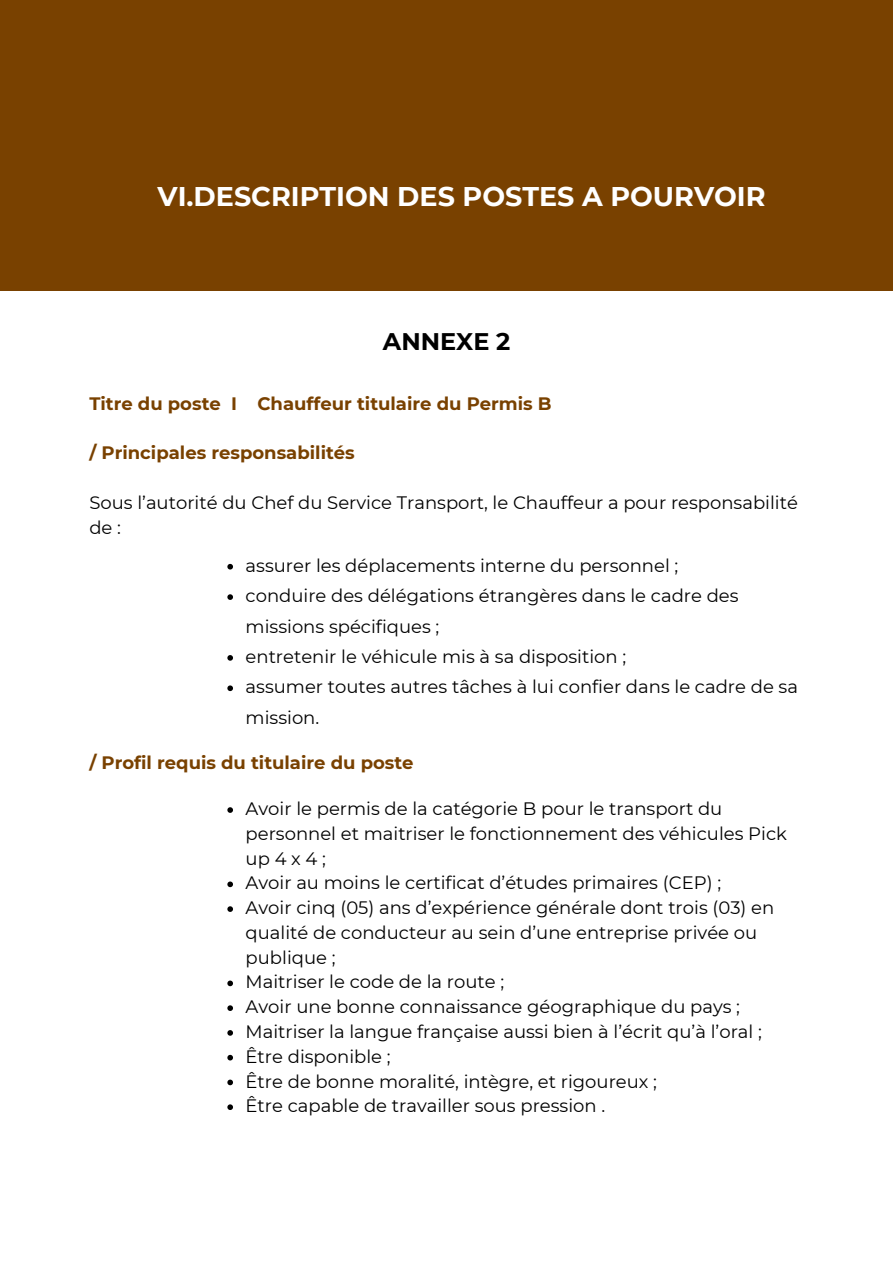
<style>
.page{position:relative;width:893px;height:1264px;background:#fff}
.page>*{position:absolute;margin:0;border:0;box-sizing:border-box;transform-origin:0 0}
.t1{font:700 27px "Montserrat";color:#fff}
.t2{font:700 24px "Montserrat";color:#000}
.t3{font:18px/24.8px "Montserrat";color:#000}
.t4{font:700 18px "Montserrat";color:#794100}
</style>
<div class="page">
<div style="left:0;top:0;width:892px;height:290px;background:#794100"></div>
<svg style="left:227px;top:564px;width:6px;height:5px"></svg>
<svg style="left:227px;top:594px;width:6px;height:6px"></svg>
<svg style="left:227px;top:655px;width:6px;height:5px"></svg>
<svg style="left:227px;top:685px;width:6px;height:6px"></svg>
<svg style="left:227px;top:807px;width:6px;height:5px"></svg>
<svg style="left:227px;top:881px;width:6px;height:6px"></svg>
<svg style="left:227px;top:906px;width:6px;height:5px"></svg>
<svg style="left:227px;top:980px;width:6px;height:6px"></svg>
<svg style="left:227px;top:1005px;width:6px;height:5px"></svg>
<svg style="left:227px;top:1030px;width:6px;height:5px"></svg>
<svg style="left:227px;top:1054px;width:6px;height:6px"></svg>
<svg style="left:227px;top:1079px;width:6px;height:6px"></svg>
<svg style="left:227px;top:1104px;width:6px;height:5px"></svg>
<p class="t1" style="left:157px;top:180px;width:609px">VI.DESCRIPTION DES POSTES A POURVOIR</p>
<p class="t2" style="left:383px;top:327px;width:129px">ANNEXE 2</p>
<p class="t4" style="left:89px;top:392px;width:464px">Titre du poste I Chauffeur titulaire du Permis B</p>
<p class="t4" style="left:89px;top:442px;width:267px">/ Principales responsabilités</p>
<p class="t3" style="left:89px;top:490px;width:710px">Sous l’autorité du Chef du Service Transport, le Chauffeur a pour responsabilité de :</p>
<p class="t3" style="left:245px;top:553px;width:434px">assurer les déplacements interne du personnel ;</p>
<p class="t3" style="left:245px;top:580px;width:494px;line-height:30.3px">conduire des délégations étrangères dans le cadre des missions spécifiques ;</p>
<p class="t3" style="left:245px;top:644px;width:382px">entretenir le véhicule mis à sa disposition ;</p>
<p class="t3" style="left:245px;top:671px;width:554px;line-height:30.3px">assumer toutes autres tâches à lui confier dans le cadre de sa mission.</p>
<p class="t4" style="left:89px;top:751px;width:326px">/ Profil requis du titulaire du poste</p>
<p class="t3" style="left:245px;top:796px;width:543px">Avoir le permis de la catégorie B pour le transport du personnel et maitriser le fonctionnement des véhicules Pick up4x4;</p>
<p class="t3" style="left:245px;top:870px;width:477px">Avoir au moins le certificat d’études primaires (CEP) ;</p>
<p class="t3" style="left:245px;top:895px;width:530px">Avoir cinq (05) ans d’expérience générale dont trois (03) en qualité de conducteur au sein d’une entreprise privée ou publique ;</p>
<p class="t3" style="left:245px;top:969px;width:260px">Maitriser le code de la route ;</p>
<p class="t3" style="left:245px;top:994px;width:496px">Avoir une bonne connaissance géographique du pays ;</p>
<p class="t3" style="left:245px;top:1019px;width:518px">Maitriser la langue française aussi bien à l’écrit qu’à l’oral ;</p>
<p class="t3" style="left:245px;top:1043px;width:146px">Être disponible ;</p>
<p class="t3" style="left:245px;top:1068px;width:413px">Être de bonne moralité, intègre, et rigoureux ;</p>
<p class="t3" style="left:245px;top:1093px;width:361px">Être capable de travailler sous pression .</p>
</div>
